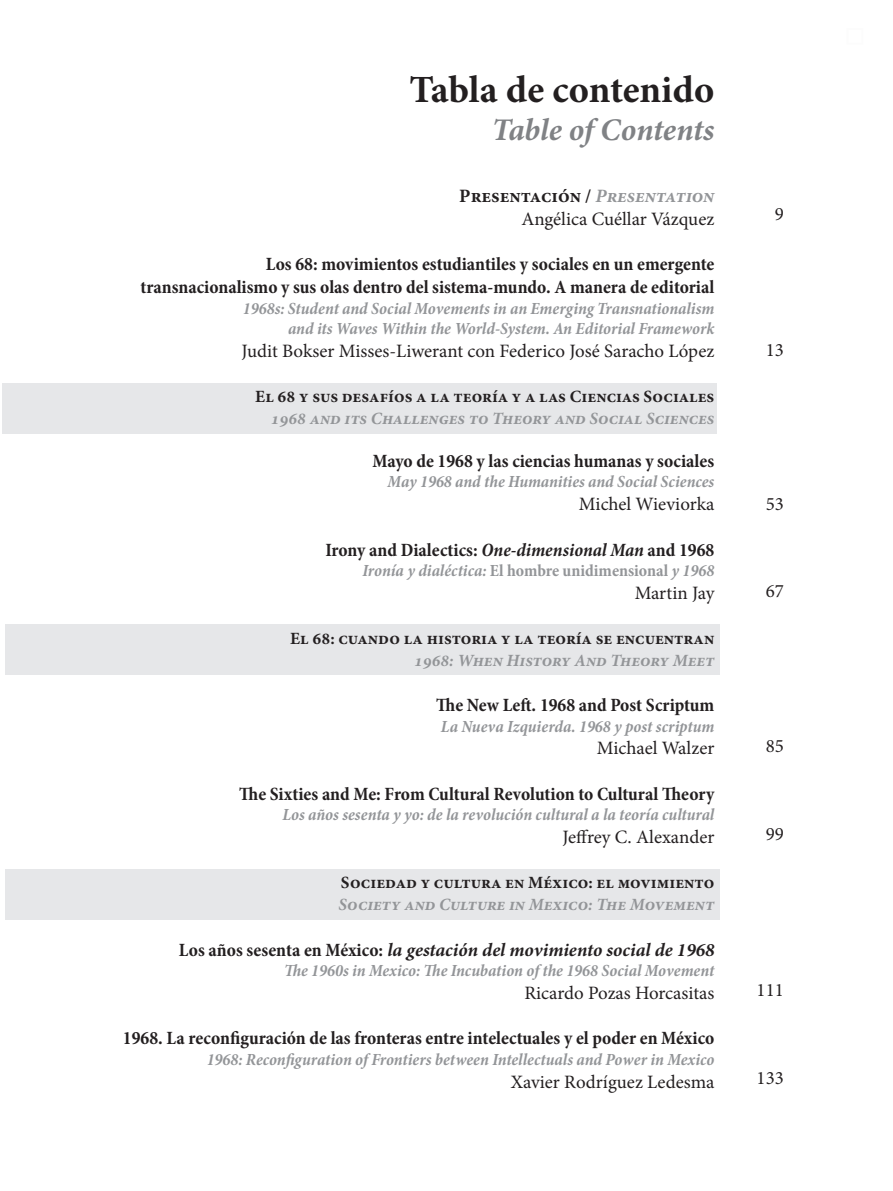
<style>
.page{position:relative;width:893px;height:1191px;background:#fff}
.page>*{position:absolute;margin:0;border:0;box-sizing:border-box;transform-origin:0 0}
.t1{font:700 38.5px "Minion Pro";color:#231f20}
.t2{font:italic 700 31.5px "Minion Pro";color:#808285}
.t3{font:700 condensed 18.9px/22.8px "Minion Pro";color:#231f20;text-align:right}
.t4{font:18.9px/22.9px "Minion Pro";color:#231f20;text-align:right}
.t5{font:italic 700 18.9px "Minion Pro";color:#231f20}
.t6{font:italic 700 condensed 17.15px/20.7px "Minion Pro";color:#939598;text-align:right}
.t7{font:700 17.15px "Minion Pro";color:#231f20}
.t8{font:italic 700 17.15px "Minion Pro";color:#939598}
.s1{font-weight:700}
.s2{font-weight:700;font-style:italic;color:#939598}
.s3{font-style:italic}
.s4{font-style:normal}
.s5{font-style:normal;font-stretch:condensed}
</style>
<div class="page">
<div style="left:2px;top:383px;width:715px;height:51px;background:#e6e7e9"></div>
<div style="left:5px;top:624px;width:714px;height:51px;background:#e6e7e9"></div>
<div style="left:5px;top:869px;width:714px;height:51px;background:#e6e7e9"></div>
<h1 class="t1" style="left:410px;top:63px;width:306px">Tabla de contenido</h1>
<h2 class="t2" style="left:492px;top:108px;width:224px">Table ofContents</h2>
<p class="t4" style="left:459px;top:185px;width:257px"><span class="s1">Presentación /</span> <span class="s2">Presentation<br></span>Angélica Cuéllar Vázquez</p>
<p class="t3" style="left:141px;top:253px;width:575px">Los 68: movimientos estudiantiles y sociales en un emergente transnacionalismo y sus olas dentro del sistema-mundo. A manera de editorial</p>
<p class="t6" style="left:243px;top:297px;width:473px">1968s: Student and Social Movements in an Emerging Transnationalism and its Waves Within the World-System. An Editorial Framework</p>
<p class="t4" style="left:242px;top:339px;width:474px">Judit Bokser Misses-Liwerant con Federico José Saracho López</p>
<p class="t7" style="left:255px;top:384px;width:461px">El 68 y sus desafíos a la teoría y a las Ciencias Sociales</p>
<p class="t8" style="left:271px;top:406px;width:445px">1968 and its Challenges to Theory and Social Sciences</p>
<p class="t3" style="left:372px;top:449px;width:343px">Mayo de 1968 y las ciencias humanas y sociales</p>
<p class="t6" style="left:388px;top:471px;width:328px">May 1968 and the Humanities and Social Sciences</p>
<p class="t4" style="left:579px;top:493px;width:137px">Michel Wieviorka</p>
<p class="t3" style="left:325px;top:538px;width:390px">Irony and Dialectics: <span class="s3">One-dimensional Man</span> and 1968</p>
<p class="t6" style="left:363px;top:560px;width:353px">Ironía y dialéctica: <span class="s4">El hombre unidimensional</span> y 1968</p>
<p class="t4" style="left:635px;top:581px;width:81px">Martin Jay</p>
<p class="t7" style="left:290px;top:626px;width:426px">El 68: cuando la historia y la teoría se encuentran</p>
<p class="t8" style="left:414px;top:648px;width:302px">1968: When History And Theory Meet</p>
<p class="t3" style="left:436px;top:693px;width:280px">The New Left. 1968 and Post Scriptum</p>
<p class="t6" style="left:441px;top:715px;width:275px">La Nueva Izquierda. 1968 y post scriptum</p>
<p class="t4" style="left:597px;top:737px;width:119px">Michael Walzer</p>
<p class="t3" style="left:239px;top:782px;width:477px">The Sixties and Me: From Cultural Revolution to Cultural Theory</p>
<p class="t6" style="left:282px;top:804px;width:433px">Los años sesenta y yo: de la revolución cultural a la teoría cultural</p>
<p class="t4" style="left:562px;top:825px;width:153px">Jeffrey C. Alexander</p>
<p class="t7" style="left:341px;top:870px;width:375px">Sociedad y cultura en México: el movimiento</p>
<p class="t8" style="left:339px;top:892px;width:377px">Society and Culture in Mexico: The Movement</p>
<p class="t5" style="left:179px;top:936px;width:537px"><span class="s5">Los años sesenta en México:</span> la gestación del movimiento social de 1968</p>
<p class="t6" style="left:284px;top:960px;width:432px">The 1960s in Mexico: The Incubation of the 1968 Social Movement</p>
<p class="t4" style="left:524px;top:981px;width:192px">Ricardo Pozas Horcasitas</p>
<p class="t3" style="left:123px;top:1027px;width:593px">1968. La reconfiguración de las fronteras entre intelectuales y el poder en México</p>
<p class="t6" style="left:207px;top:1049px;width:509px">1968: Reconfiguration of Frontiers between Intellectuals and Power in Mexico</p>
<p class="t4" style="left:511px;top:1070px;width:205px">Xavier Rodríguez Ledesma</p>
<p class="t4" style="left:775px;top:203px;width:11px">9</p>
<p class="t4" style="left:766px;top:338px;width:20px">13</p>
<p class="t4" style="left:766px;top:492px;width:20px">53</p>
<p class="t4" style="left:766px;top:579px;width:20px">67</p>
<p class="t4" style="left:766px;top:734px;width:20px">85</p>
<p class="t4" style="left:766px;top:822px;width:20px">99</p>
<p class="t4" style="left:757px;top:978px;width:29px">111</p>
<p class="t4" style="left:757px;top:1066px;width:29px">133</p>
</div>
